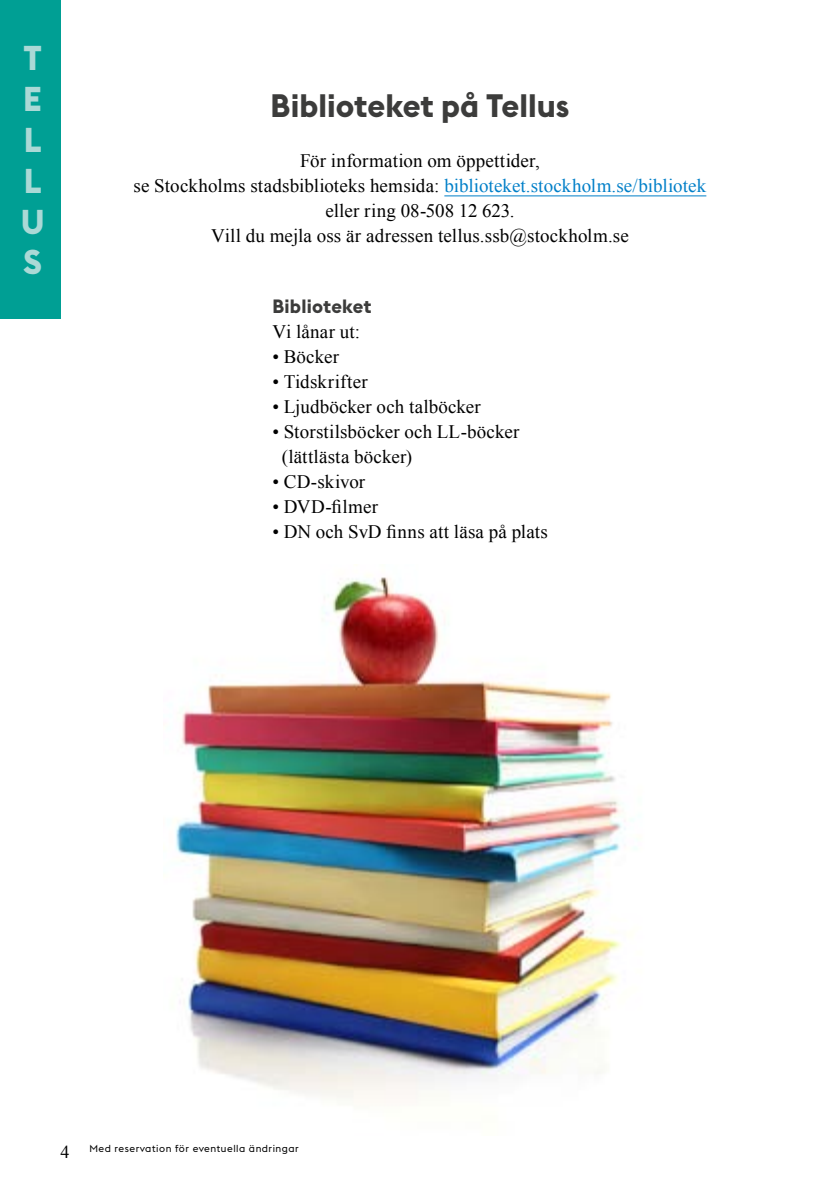
<style>
.page{position:relative;width:840px;height:1191px;background:#fff}
.page>*{position:absolute;margin:0;border:0;box-sizing:border-box;transform-origin:0 0}
.t1{font:700 34px/40.8px "Stockholm Type";color:#aad9d6;text-align:justify}
.t2{font:700 32px "Stockholm Type";color:#3c3c3b}
.t3{font:19px/25px "Times New Roman";letter-spacing:.005em;color:#000;text-align:center}
.t4{font:700 19px "Stockholm Type";letter-spacing:.01em;color:#3c3c3b}
.t5{font:18px "Times New Roman";color:#000}
.t6{font:10px "Stockholm Type";letter-spacing:.05em;color:#000}
.s1{color:#007fc8}
</style>
<div class="page">
<div style="left:0;top:0;width:61px;height:319px;background:#009f94"></div>
<hr style="left:444px;top:195px;width:262px;height:1px;background:#007fc8">
<img style="left:175px;top:575px;width:462px;height:524px">
<h1 class="t1" style="left:21px;top:36px;width:25px">T E L L U S</h1>
<h2 class="t2" style="left:270px;top:83px;width:300px">Biblioteket på Tellus</h2>
<p class="t3" style="left:133px;top:148px;width:574px">För information om öppettider,<br>se Stockholms stadsbiblioteks hemsida: <span class="s1">biblioteket.stockholm.se/bibliotek </span>eller ring 08-508 12 623.<br>Vill du mejla oss är adressen tellus.ssb@stockholm.se</p>
<p class="t4" style="left:272px;top:293px;width:101px">Biblioteket</p>
<p class="t3" style="left:272px;top:319px;width:89px">Vi lånar ut:</p>
<p class="t3" style="left:272px;top:344px;width:68px">• Böcker</p>
<p class="t3" style="left:272px;top:369px;width:97px">• Tidskrifter</p>
<p class="t3" style="left:272px;top:394px;width:210px">• Ljudböcker och talböcker</p>
<p class="t3" style="left:272px;top:419px;width:248px">• Storstilsböcker och LL-böcker</p>
<p class="t3" style="left:282px;top:444px;width:131px">(lättlästa böcker)</p>
<p class="t3" style="left:272px;top:469px;width:94px">• CD-skivor</p>
<p class="t3" style="left:272px;top:494px;width:107px">• DVD-filmer</p>
<p class="t3" style="left:272px;top:519px;width:277px">• DN och SvD finns att läsa på plats</p>
<p class="t5" style="left:60px;top:1140px;width:10px">4</p>
<p class="t6" style="left:89px;top:1142px;width:211px">Med reservation för eventuella ändringar</p>
</div>
